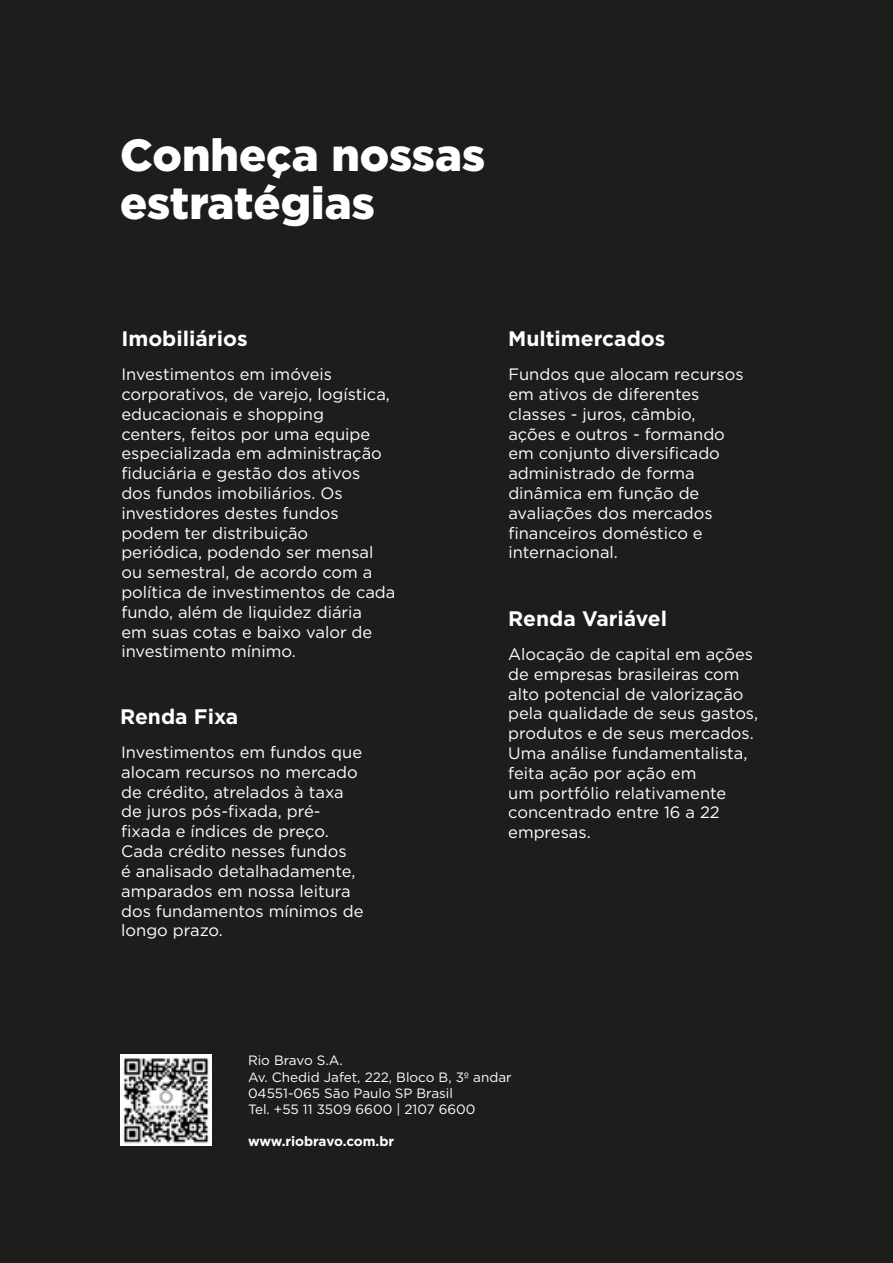
<style>
.page{position:relative;width:893px;height:1263px;background:#1d1d1b}
.page>*{position:absolute;margin:0;border:0;box-sizing:border-box;transform-origin:0 0}
.t1{font:900 45px/48px "Gotham";color:#fff}
.t2{font:700 21px "Gotham";color:#fff}
.t3{font:16.5px/19.8px "Gotham";color:#fff}
.t4{font:13.5px/16.2px "Gotham";color:#fff}
.t5{font:700 13.5px "Gotham";letter-spacing:-.005em;color:#fff}
</style>
<div class="page">
<img style="left:120px;top:1054px;width:91px;height:92px">
<h1 class="t1" style="left:120px;top:129px;width:367px">Conheça nossas estratégias</h1>
<p class="t2" style="left:121px;top:324px;width:128px">Imobiliários</p>
<p class="t2" style="left:508px;top:324px;width:159px">Multimercados</p>
<p class="t3" style="left:121px;top:364px;width:276px">Investimentos em imóveis corporativos, de varejo, logística, educacionais e shopping<br>centers, feitos por uma equipe especializada em administração fiduciária e gestão dos ativos<br>dos fundos imobiliários. Os investidores destes fundos podem ter distribuição<br>periódica, podendo ser mensal ou semestral, de acordo com a política de investimentos de cada fundo, além de liquidez diária<br>em suas cotas e baixo valor de investimento mínimo.</p>
<p class="t2" style="left:120px;top:702px;width:120px">Renda Fixa</p>
<p class="t3" style="left:121px;top:742px;width:244px">Investimentos em fundos que alocam recursos no mercado de crédito, atrelados à taxa de juros pós-fixada, pré&shy;fixada e índices de preço.<br>Cada crédito nesses fundos<br>é analisado detalhadamente, amparados em nossa leitura dos fundamentos mínimos de longo prazo.</p>
<p class="t3" style="left:508px;top:364px;width:237px">Fundos que alocam recursos em ativos de diferentes classes - juros, câmbio, ações e outros - formando em conjunto diversificado administrado de forma dinâmica em função de avaliações dos mercados financeiros doméstico e internacional.</p>
<p class="t2" style="left:508px;top:604px;width:160px">Renda Variável</p>
<p class="t3" style="left:508px;top:644px;width:251px">Alocação de capital em ações de empresas brasileiras com alto potencial de valorização pela qualidade de seus gastos, produtos e de seus mercados.<br>Uma análise fundamentalista, feita ação por ação em<br>um portfólio relativamente concentrado entre 16 a 22 empresas.</p>
<p class="t4" style="left:248px;top:1052px;width:265px">Rio Bravo S.A.<br>Av. Chedid Jafet, 222, Bloco B, 3º andar<br>04551-065 São Paulo SP Brasil<br>Tel. +55 11 3509 6600 | 2107 6600</p>
<p class="t5" style="left:248px;top:1133px;width:148px">www.riobravo.com.br</p>
</div>
